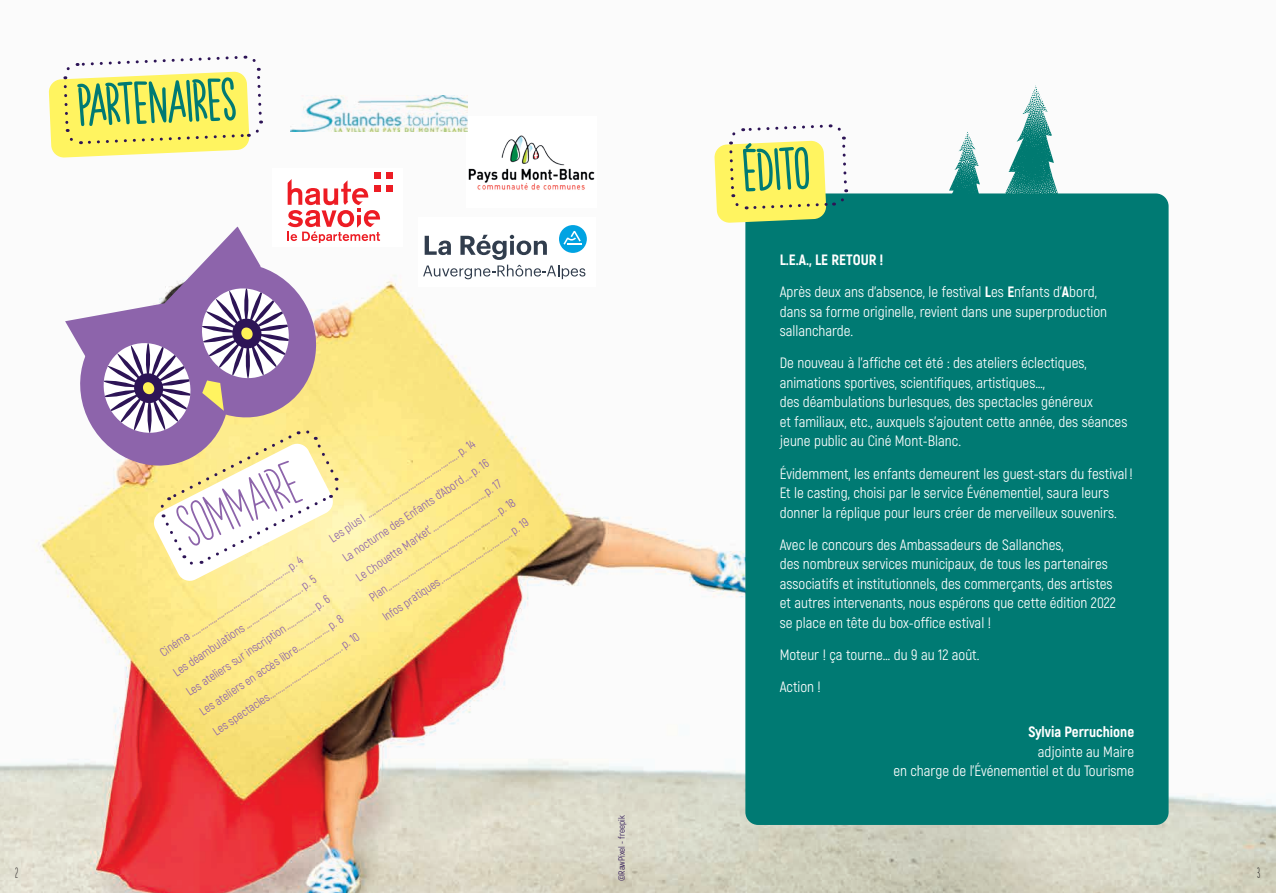
<style>
.page{position:relative;width:1276px;height:893px;background:#fff}
.page>*{position:absolute;margin:0;border:0;box-sizing:border-box;transform-origin:0 0}
.t1{font:700 54px "Spring Holiday";color:#007a73}
.t2{font:54px "Spring Holiday";color:#8d64ab}
.t3{font:15px/19.5px "Akrobat";color:#fff}
.t4{font:800 15px "Akrobat";color:#fff}
.t5{font:13.5px "Spring Holiday";color:#231f20}
.t6{font:12px/23.7px "Akrobat";color:#8d64ab}
.t7{font:9px "Akrobat";color:#2d1456}
.s1{font-weight:800}
</style>
<div class="page">
<img style="left:0;top:86px;width:1276px;height:807px">
<div style="left:272px;top:169px;width:131px;height:78px;background:#fff"></div>
<div style="left:374px;top:173px;width:7px;height:6px;background:#ed1c24"></div>
<div style="left:386px;top:173px;width:7px;height:6px;background:#ed1c24"></div>
<div style="left:374px;top:185px;width:7px;height:7px;background:#ed1c24"></div>
<div style="left:386px;top:185px;width:7px;height:7px;background:#ed1c24"></div>
<img style="left:466px;top:116px;width:130px;height:92px">
<div style="left:418px;top:218px;width:177px;height:69px;background:#fff"></div>
<div style="left:559px;top:225px;width:28px;height:28px;background:#00a3e2;border-radius:50%"></div>
<svg style="left:423px;top:231px;width:162px;height:48px"></svg>
<img style="left:290px;top:96px;width:177px;height:36px">
<div style="left:745px;top:193px;width:423px;height:632px;background:#007a73;border-radius:13px"></div>
<svg style="left:946px;top:131px;width:37px;height:63px"></svg>
<svg style="left:65px;top:179px;width:315px;height:404px"></svg>
<svg style="left:49px;top:55px;width:215px;height:103px"></svg>
<svg style="left:714px;top:123px;width:135px;height:100px"></svg>
<h1 class="t1" style="left:78px;top:77px;width:160px;rotate:-2deg">PARTENAIRES</h1>
<p class="t6" style="left:324px;top:529px;width:175px;text-align:justify;rotate:-34deg">Les plus ! .................................................. p. 14<br>La nocturne des Enfants d’Abord.... p. 16<br>Le Chouette Market’............................. p. 17<br>Plan............................................................. p. 18<br>Infos pratiques....................................... p. 19</p>
<h1 class="t2" style="left:172px;top:503px;width:128px;rotate:-23deg">SOMMAIRE</h1>
<p class="t6" style="left:154px;top:644px;width:175px;rotate:-34deg">Cinéma ...................................................... p. 4<br>Les déambulations ............................... p. 5<br>Les ateliers sur inscription................ p. 6<br>Les ateliers en accès libre................. p. 8<br>Les spectacles........................................ p. 10</p>
<h1 class="t1" style="left:743px;top:143px;width:68px;rotate:-2deg">ÉDITO</h1>
<p class="t3" style="left:780px;top:243px;width:319px;line-height:32.2px"><span class="s1">L.E.A., LE RETOUR !<br></span>Après deux ans d’absence, le festival <span class="s1">L</span>es <span class="s1">E</span>nfants d’<span class="s1">A</span>bord,</p>
<p class="t3" style="left:780px;top:302px;width:329px">dans sa forme originelle, revient dans une superproduction sallancharde.</p>
<p class="t3" style="left:780px;top:353px;width:349px">De nouveau à l’affiche cet été : des ateliers éclectiques, animations sportives, scientifiques, artistiques…,<br>des déambulations burlesques, des spectacles généreux<br>et familiaux, etc., auxquels s’ajoutent cette année, des séances jeune public au Ciné Mont-Blanc.</p>
<p class="t3" style="left:780px;top:464px;width:354px">Évidemment, les enfants demeurent les guest-stars du festival !<br>Et le casting, choisi par le service Événementiel, saura leurs donner la réplique pour leurs créer de merveilleux souvenirs.</p>
<p class="t3" style="left:780px;top:535px;width:338px">Avec le concours des Ambassadeurs de Sallanches,<br>des nombreux services municipaux, de tous les partenaires associatifs et institutionnels, des commerçants, des artistes et autres intervenants, nous espérons que cette édition 2022 se place en tête du box-office estival !</p>
<p class="t3" style="left:780px;top:639px;width:201px;line-height:32.2px">Moteur ! ça tourne… du 9 au 12 août.<br>Action !</p>
<p class="t4" style="left:1028px;top:723px;width:107px">Sylvia Perruchione</p>
<p class="t3" style="left:893px;top:742px;width:242px;text-align:right">adjointe au Maire<br>en charge de l’Événementiel et du Tourisme</p>
<p class="t7" style="left:616px;top:881px;width:67px;rotate:-90deg">©RawPixel - freepik</p>
<p class="t5" style="left:15px;top:865px;width:5px">2</p>
<p class="t5" style="left:1257px;top:865px;width:5px">3</p>
</div>
